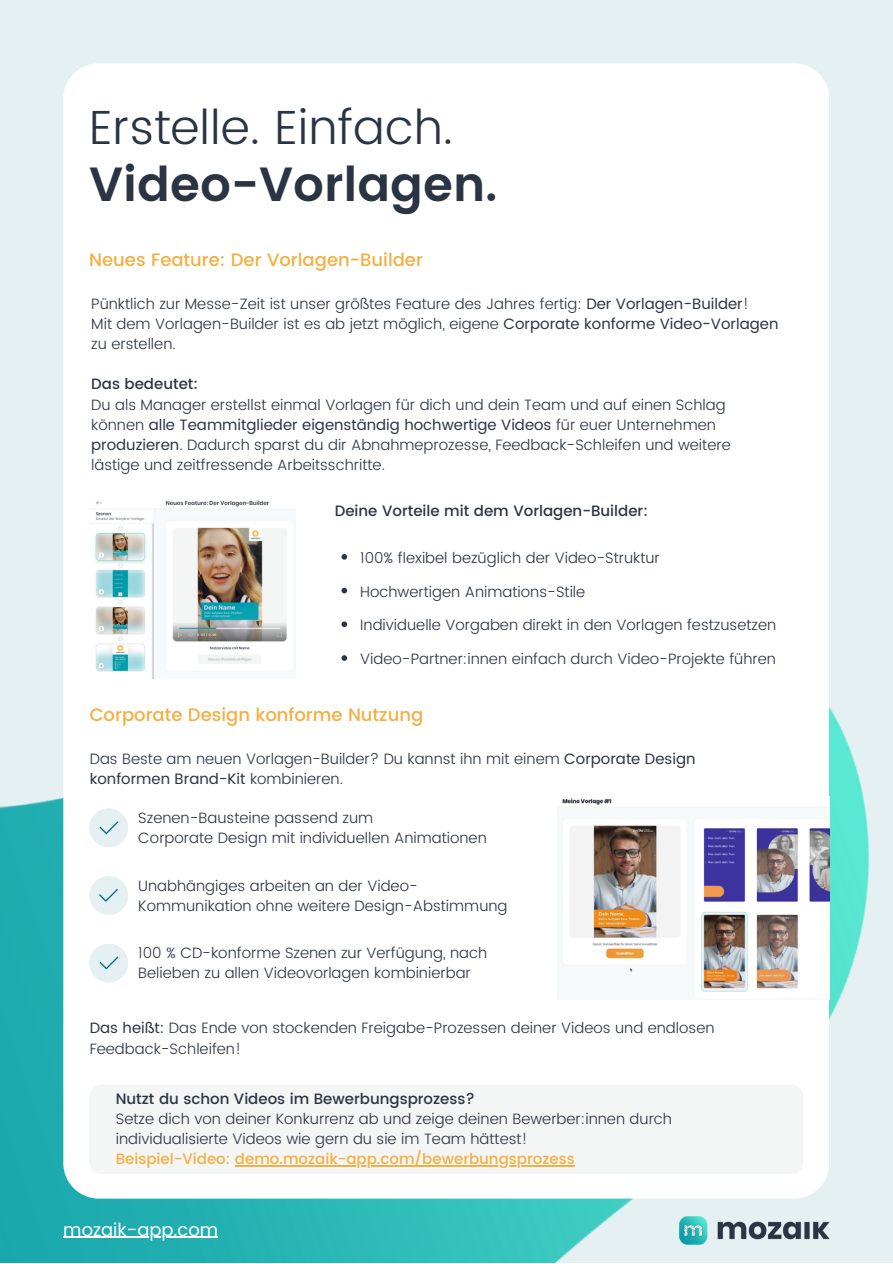
<style>
.page{position:relative;width:893px;height:1264px;background:#fff}
.page>*{position:absolute;margin:0;border:0;box-sizing:border-box;transform-origin:0 0}
.t1{font:600 48px "Poppins";color:#2b3443}
.t2{font:300 47.85px "Poppins";color:#2b3443}
.t3{font:500 18px "Poppins";color:#f4af40}
.t4{font:18px "Poppins";color:#fff}
.t5{font:300 15px/20.2px "Poppins";color:#2b3443}
.t6{font:500 15px "Poppins";color:#2b3443}
.t7{font:500 15px "Poppins";color:#f4af40}
.s1{font-weight:400}
</style>
<div class="page">
<div style="left:0;top:0;width:892px;height:1262px;background:#e5f0f3"></div>
<img style="left:0;top:706px;width:870px;height:556px">
<img style="left:679px;top:1216px;width:150px;height:28px">
<div style="left:63px;top:63px;width:766px;height:1135px;background:#fff;border-radius:35px"></div>
<img style="left:557px;top:798px;width:272px;height:201px">
<img style="left:89px;top:500px;width:206px;height:178px">
<div style="left:89px;top:1084px;width:714px;height:89px;background:#f4f5f5;border-radius:12px"></div>
<div style="left:91px;top:672px;width:54px;height:13px;background:#fff"></div>
<div style="left:89px;top:808px;width:39px;height:39px;background:#e5f0f3;border-radius:50%"></div>
<svg style="left:100px;top:821px;width:18px;height:13px"></svg>
<div style="left:89px;top:876px;width:39px;height:38px;background:#e5f0f3;border-radius:50%"></div>
<svg style="left:99px;top:889px;width:19px;height:12px"></svg>
<div style="left:89px;top:943px;width:39px;height:39px;background:#e5f0f3;border-radius:50%"></div>
<svg style="left:100px;top:956px;width:18px;height:13px"></svg>
<hr style="left:63px;top:1236px;width:155px;height:1px;background:#fff">
<svg style="left:341px;top:554px;width:6px;height:5px"></svg>
<svg style="left:341px;top:587px;width:6px;height:6px"></svg>
<svg style="left:341px;top:621px;width:6px;height:6px"></svg>
<svg style="left:341px;top:655px;width:6px;height:6px"></svg>
<hr style="left:235px;top:1165px;width:339px;height:1px;background:#f4af40">
<p class="t2" style="left:89px;top:99px;width:365px">Erstelle. Einfach.</p>
<p class="t1" style="left:89px;top:156px;width:409px">Video-Vorlagen.</p>
<p class="t3" style="left:89px;top:249px;width:335px">Neues Feature: Der Vorlagen-Builder</p>
<p class="t5" style="left:91px;top:293px;width:659px">Pünktlich zur Messe-Zeit ist unser größtes Feature des Jahres fertig: <span class="s1">Der Vorlagen-Builder</span>!</p>
<p class="t5" style="left:91px;top:313px;width:688px">Mit dem Vorlagen-Builder ist es ab jetzt möglich, eigene <span class="s1">Corporate konforme Video-Vorlagen </span>zu erstellen.</p>
<p class="t6" style="left:91px;top:375px;width:108px">Das bedeutet:</p>
<p class="t5" style="left:91px;top:394px;width:641px">Du als Manager erstellst einmal Vorlagen für dich und dein Team und auf einen Schlag können <span class="s1">alle Teammitglieder eigenständig hochwertige Videos</span> für euer Unternehmen <span class="s1">produzieren</span>. Dadurch sparst du dir Abnahmeprozesse, Feedback-Schleifen und weitere lästige und zeitfressende Arbeitsschritte.</p>
<p class="t6" style="left:335px;top:502px;width:315px">Deine Vorteile mit dem Vorlagen-Builder:</p>
<p class="t5" style="left:360px;top:547px;width:301px">100% flexibel bezüglich der Video-Struktur</p>
<p class="t5" style="left:360px;top:581px;width:226px">Hochwertigen Animations-Stile</p>
<p class="t5" style="left:360px;top:615px;width:417px">Individuelle Vorgaben direkt in den Vorlagen festzusetzen</p>
<p class="t5" style="left:360px;top:649px;width:417px">Video-Partner:innen einfach durch Video-Projekte führen</p>
<p class="t3" style="left:90px;top:704px;width:335px">Corporate Design konforme Nutzung</p>
<p class="t5" style="left:90px;top:748px;width:607px">Das Beste am neuen Vorlagen-Builder? Du kannst ihn mit einem <span class="s1">Corporate Design konformen Brand-Kit</span> kombinieren.</p>
<p class="t5" style="left:138px;top:807px;width:236px">Szenen-Bausteine passend zum</p>
<p class="t5" style="left:138px;top:827px;width:350px">Corporate Design mit individuellen Animationen</p>
<p class="t5" style="left:138px;top:875px;width:371px">Unabhängiges arbeiten an der Video-<br>Kommunikation ohne weitere Design-Abstimmung</p>
<p class="t5" style="left:138px;top:942px;width:350px">100 % CD-konforme Szenen zur Verfügung, nach<br>Belieben zu allen Videovorlagen kombinierbar</p>
<p class="t5" style="left:90px;top:1018px;width:626px"><span class="s1">Das heißt:</span> Das Ende von stockenden Freigabe-Prozessen deiner Videos und endlosen<br>Feedback-Schleifen!</p>
<p class="t6" style="left:116px;top:1089px;width:360px">Nutzt du schon Videos im Bewerbungsprozess?</p>
<p class="t5" style="left:116px;top:1108px;width:557px">Setze dich von deiner Konkurrenz ab und zeige deinen Bewerber:innen durch individualisierte Videos wie gern du sie im Team hättest!</p>
<p class="t7" style="left:116px;top:1150px;width:460px">Beispiel-Video: demo.mozaik-app.com/bewerbungsprozess</p>
<p class="t4" style="left:63px;top:1218px;width:156px">mozaik-app.com</p>
</div>
